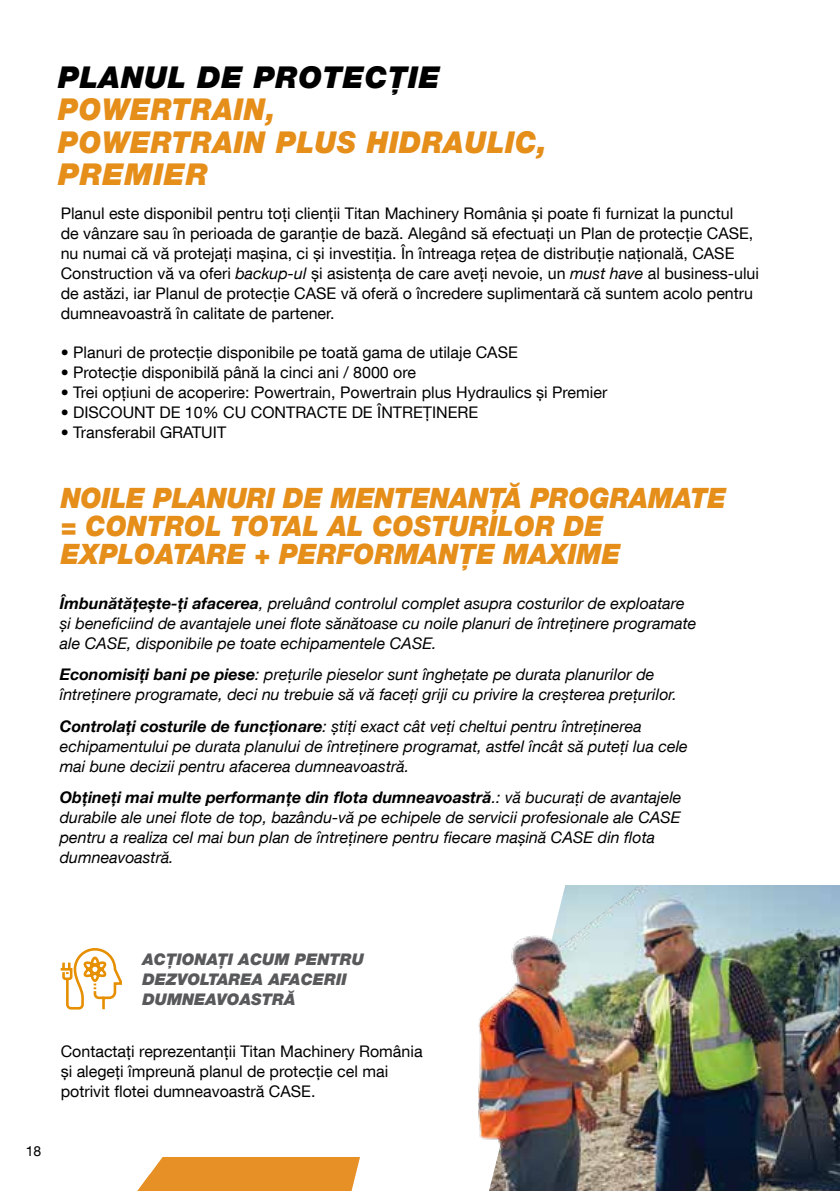
<style>
.page{position:relative;width:840px;height:1191px;background:#fff}
.page>*{position:absolute;margin:0;border:0;box-sizing:border-box;transform-origin:0 0}
.t1{font:italic 900 30px/32px "Helvetica Neue LT Com";letter-spacing:.02em;color:#e58e1a;scale:.95 1}
.t2{font:italic 900 30px "Helvetica Neue LT Com";letter-spacing:.02em;color:#000}
.t3{font:italic 900 28px/28px "Helvetica Neue LT Com";color:#e58e1a;scale:.95 1}
.t4{font:16px/20px "Helvetica Neue LT Com";color:#000}
.t5{font:italic 16px/20px "Helvetica Neue LT Com";color:#000}
.t6{font:italic 900 16px/20px "Helvetica Neue LT Com";color:#58595b}
.t7{font:14px "Helvetica Neue LT Com";color:#000}
.s1{font-style:italic}
.s2{font-weight:700}
</style>
<div class="page">
<div style="left:137px;top:1157px;width:214px;height:34px;background:#e69025"></div>
<img style="left:588px;top:885px;width:251px;height:306px">
<img style="left:351px;top:885px;width:237px;height:306px">
<svg style="left:60px;top:948px;width:62px;height:62px"></svg>
<h1 class="t2" style="left:58px;top:60px;width:383px">PLANUL DE PROTECȚIE</h1>
<h1 class="t1" style="left:58px;top:94px;width:516px">POWERTRAIN,<br>POWERTRAIN PLUS HIDRAULIC,<br>PREMIER</h1>
<p class="t4" style="left:61px;top:203px;width:699px">Planul este disponibil pentru toți clienții Titan Machinery România și poate fi furnizat la punctul<br>de vânzare sau în perioada de garanție de bază. Alegând să efectuați un Plan de protecție CASE, nu numai că vă protejați mașina, ci și investiția. În întreaga rețea de distribuție națională, CASE Construction vă va oferi <span class="s1">backup-ul</span> și asistența de care aveți nevoie, un <span class="s1">must have</span> al business-ului de astăzi, iar Planul de protecție CASE vă oferă o încredere suplimentară că suntem acolo pentru dumneavoastră în calitate de partener.</p>
<p class="t4" style="left:61px;top:342px;width:458px">• Planuri de protecție disponibile pe toată gama de utilaje CASE</p>
<p class="t4" style="left:61px;top:362px;width:357px">• Protecție disponibilă până la cinci ani / 8000 ore</p>
<p class="t4" style="left:61px;top:382px;width:548px">• Trei opțiuni de acoperire: Powertrain, Powertrain plus Hydraulics și Premier</p>
<p class="t4" style="left:61px;top:402px;width:419px">• DISCOUNT DE 10% CU CONTRACTE DE ÎNTREȚINERE</p>
<p class="t4" style="left:61px;top:422px;width:167px">• Transferabil GRATUIT</p>
<h2 class="t3" style="left:61px;top:484px;width:701px">NOILE PLANURI DE MENTENANȚĂ PROGRAMATE = CONTROL TOTAL AL COSTURILOR DE<br>EXPLOATARE + PERFORMANȚE MAXIME</h2>
<p class="t5" style="left:60px;top:593px;width:637px"><span class="s2">Îmbunătățește-ți afacerea</span>, preluând controlul complet asupra costurilor de exploatare și beneficiind de avantajele unei flote sănătoase cu noile planuri de întreținere programate ale CASE, disponibile pe toate echipamentele CASE.</p>
<p class="t5" style="left:60px;top:664px;width:618px"><span class="s2">Economisiți bani pe piese</span>: prețurile pieselor sunt înghețate pe durata planurilor de întreținere programate, deci nu trebuie să vă faceți griji cu privire la creșterea prețurilor.</p>
<p class="t5" style="left:60px;top:715px;width:629px"><span class="s2">Controlați costurile de funcționare</span>: știți exact cât veți cheltui pentru întreținerea echipamentului pe durata planului de întreținere programat, astfel încât să puteți lua cele mai bune decizii pentru afacerea dumneavoastră.</p>
<p class="t5" style="left:60px;top:787px;width:623px"><span class="s2">Obțineți mai multe performanțe din flota dumneavoastră</span>.: vă bucurați de avantajele durabile ale unei flote de top, bazându-vă pe echipele de servicii profesionale ale CASE pentru a realiza cel mai bun plan de întreținere pentru fiecare mașină CASE din flota dumneavoastră.</p>
<p class="t7" style="left:26px;top:1142px;width:17px">18</p>
<p class="t6" style="left:142px;top:949px;width:223px">ACȚIONAȚI ACUM PENTRU<br>DEZVOLTAREA AFACERII<br>DUMNEAVOASTRĂ</p>
<p class="t4" style="left:61px;top:1041px;width:363px">Contactați reprezentanții Titan Machinery România și alegeți împreună planul de protecție cel mai potrivit flotei dumneavoastră CASE.</p>
</div>
